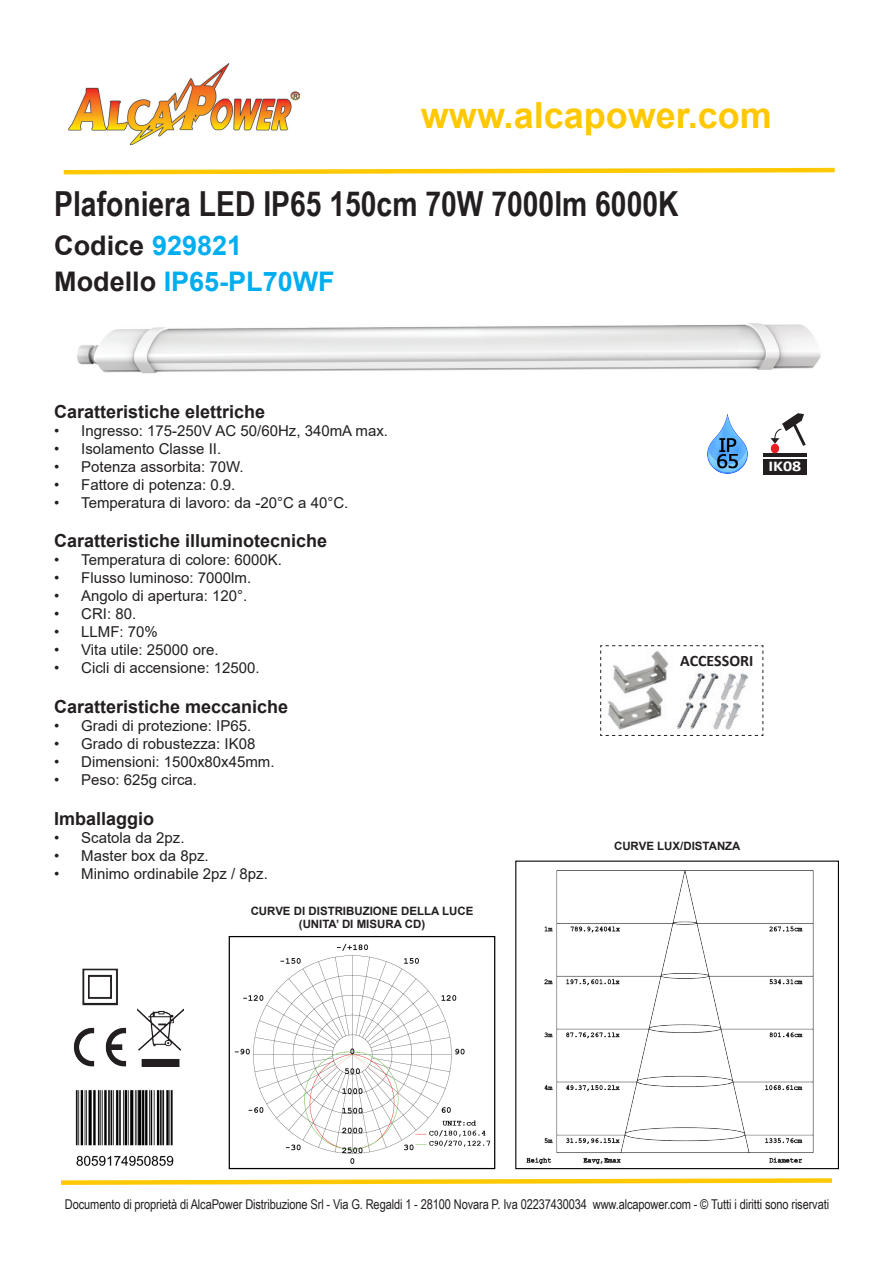
<style>
.page{position:relative;width:893px;height:1263px;background:#fff}
.page>*{position:absolute;margin:0;border:0;box-sizing:border-box;transform-origin:0 0}
.t1{font:700 36px "Arial";color:#ffc800}
.t2{font:700 34.5px "Arial Narrow";color:#231f20}
.t3{font:700 27px "Arial";color:#00aeef}
.t4{font:700 27px "Arial";color:#231f20}
.t5{font:700 18px "Arial";color:#231f20}
.t6{font:700 16.05px "Calibri";color:#231f20}
.t7{font:15px "Arial";color:#231f20}
.t8{font:700 15px "Calibri";color:#fff;scale:1.2 1}
.t9{font:13.5px "Arial Narrow";letter-spacing:-.01em;color:#231f20}
.t10{font:700 11.55px "Arial";color:#231f20}
.s1{color:#00aeef}
.s2{color:#231f20}
</style>
<div class="page">
<img style="left:68px;top:63px;width:232px;height:82px">
<svg style="left:63px;top:167px;width:772px;height:8px"></svg>
<svg style="left:61px;top:1178px;width:771px;height:7px"></svg>
<img style="left:75px;top:1090px;width:99px;height:76px">
<img style="left:234px;top:943px;width:257px;height:221px">
<div style="left:229px;top:936px;width:266px;height:233px;border:1px solid #000"></div>
<img style="left:526px;top:870px;width:288px;height:295px">
<div style="left:515px;top:860px;width:324px;height:309px;border:1px solid #000"></div>
<img style="left:77px;top:323px;width:744px;height:51px">
<img style="left:73px;top:1028px;width:53px;height:38px">
<img style="left:137px;top:1009px;width:47px;height:57px">
<img style="left:82px;top:968px;width:36px;height:38px">
<div style="left:763px;top:459px;width:43px;height:16px;background:#231f20"></div>
<hr style="left:763px;top:453px;width:43px;height:3px;background:#231f20">
<svg style="left:770px;top:413px;width:36px;height:36px"></svg>
<div style="left:771px;top:444px;width:8px;height:9px;background:#ee1d23;border-radius:50%"></div>
<img style="left:708px;top:413px;width:40px;height:61px">
<svg style="left:600px;top:645px;width:164px;height:91px"></svg>
<p class="t1" style="left:421px;top:90px;width:352px">www.alcapower.com</p>
<p class="t2" style="left:54px;top:178px;width:626px">Plafoniera LED IP65 150cm 70W 7000lm 6000K</p>
<p class="t4" style="left:54px;top:227px;width:189px">Codice <span class="s1">929821</span></p>
<p class="t3" style="left:54px;top:263px;width:282px"><span class="s2">Modello</span> IP65-PL70WF</p>
<p class="t5" style="left:54px;top:399px;width:213px">Caratteristiche elettriche</p>
<p class="t7" style="left:54px;top:420px;width:335px">• Ingresso: 175-250V AC 50/60Hz, 340mA max.</p>
<p class="t7" style="left:54px;top:438px;width:169px">• Isolamento Classe II.</p>
<p class="t7" style="left:54px;top:456px;width:191px">• Potenza assorbita: 70W.</p>
<p class="t7" style="left:54px;top:474px;width:183px">• Fattore di potenza: 0.9.</p>
<p class="t7" style="left:54px;top:492px;width:296px">• Temperatura di lavoro: da -20°C a 40°C.</p>
<p class="t5" style="left:54px;top:528px;width:275px">Caratteristiche illuminotecniche</p>
<p class="t7" style="left:54px;top:550px;width:229px">• Temperatura di colore: 6000K.</p>
<p class="t7" style="left:54px;top:568px;width:199px">• Flusso luminoso: 7000lm.</p>
<p class="t7" style="left:54px;top:586px;width:195px">• Angolo di apertura: 120°.</p>
<p class="t7" style="left:54px;top:604px;width:84px">• CRI: 80.</p>
<p class="t7" style="left:54px;top:622px;width:105px">• LLMF: 70%</p>
<p class="t7" style="left:54px;top:640px;width:166px">• Vita utile: 25000 ore.</p>
<p class="t7" style="left:54px;top:658px;width:207px">• Cicli di accensione: 12500.</p>
<p class="t5" style="left:54px;top:694px;width:236px">Caratteristiche meccaniche</p>
<p class="t7" style="left:54px;top:715px;width:199px">• Gradi di protezione: IP65.</p>
<p class="t7" style="left:54px;top:733px;width:203px">• Grado di robustezza: IK08</p>
<p class="t7" style="left:54px;top:751px;width:222px">• Dimensioni: 1500x80x45mm.</p>
<p class="t7" style="left:54px;top:769px;width:144px">• Peso: 625g circa.</p>
<p class="t5" style="left:54px;top:805px;width:102px">Imballaggio</p>
<p class="t7" style="left:54px;top:827px;width:132px">• Scatola da 2pz.</p>
<p class="t7" style="left:54px;top:845px;width:156px">• Master box da 8pz.</p>
<p class="t7" style="left:54px;top:863px;width:215px">• Minimo ordinabile 2pz / 8pz.</p>
<p class="t10" style="left:251px;top:902px;width:224px">CURVE DI DISTRIBUZIONE DELLA LUCE</p>
<p class="t10" style="left:299px;top:916px;width:128px">(UNITA’ DI MISURA CD)</p>
<p class="t8" style="left:768px;top:456px;width:29px">IK08</p>
<p class="t6" style="left:680px;top:649px;width:75px">ACCESSORI</p>
<p class="t10" style="left:614px;top:838px;width:128px">CURVE LUX/DISTANZA</p>
<p class="t9" style="left:65px;top:1194px;width:766px">Documento di proprietà di AlcaPower Distribuzione Srl - Via G. Regaldi 1 - 28100 Novara P. Iva 02237430034 www.alcapower.com - © Tutti i diritti sono riservati</p>
</div>
